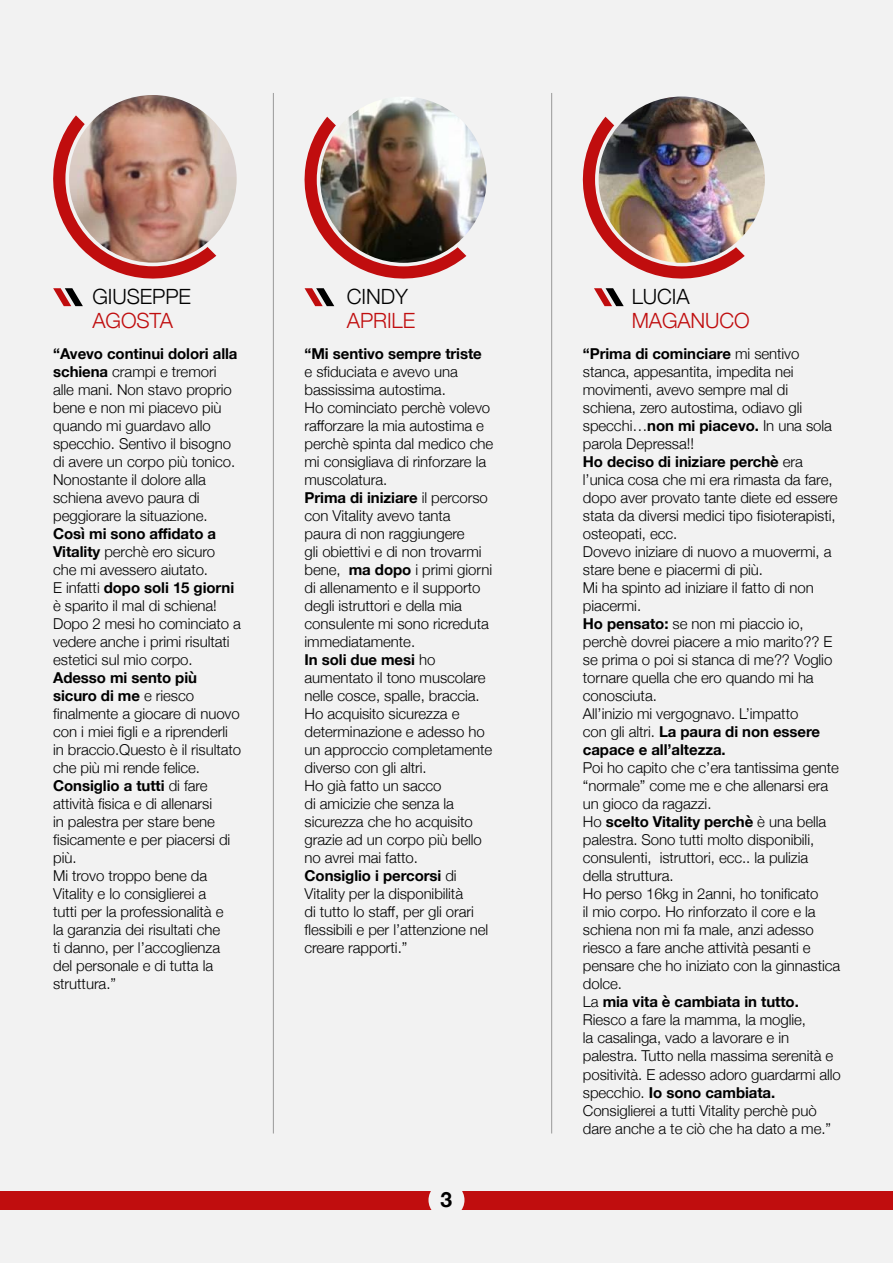
<style>
.page{position:relative;width:893px;height:1263px;background:#f2f2f2}
.page>*{position:absolute;margin:0;border:0;box-sizing:border-box;transform-origin:0 0}
.t1{font:300 21px "Helvetica Neue";letter-spacing:-.005em;color:#c00d0e}
.t2{font:300 21px "Helvetica Neue";letter-spacing:-.005em;color:#000}
.t3{font:700 21px "Helvetica Neue";color:#000}
.t4{font:300 15px/18px "Helvetica Neue";letter-spacing:-.005em;color:#000}
.t5{font:700 15px "Helvetica Neue";letter-spacing:-.005em;color:#000}
.s1{font-weight:700}
</style>
<div class="page">
<div style="left:0;top:1191px;width:893px;height:18px;background:#c00d0e"></div>
<div style="left:428px;top:1182px;width:36px;height:36px;background:#f2f2f2;border-radius:50%"></div>
<img style="left:67px;top:93px;width:171px;height:171px;border-radius:86px">
<svg style="left:53px;top:115px;width:163px;height:191px"></svg>
<img style="left:319px;top:95px;width:169px;height:170px;border-radius:85px">
<img style="left:304px;top:117px;width:162px;height:189px">
<svg style="left:582px;top:117px;width:163px;height:189px"></svg>
<img style="left:597px;top:95px;width:170px;height:170px;border-radius:85px">
<div style="left:595px;top:93px;width:173px;height:173px;border:4px solid #f2f2f2;border-radius:50%"></div>
<hr style="left:551px;top:93px;width:1px;height:1040px;background:#999">
<hr style="left:273px;top:93px;width:1px;height:1040px;background:#999">
<h1 class="t2" style="left:92px;top:280px;width:100px">GIUSEPPE</h1>
<h1 class="t1" style="left:92px;top:304px;width:82px">AGOSTA</h1>
<p class="t4" style="left:53px;top:344px;width:186px"><span class="s1">“Avevo continui dolori alla schiena</span> crampi e tremori alle mani. Non stavo proprio bene e non mi piacevo più quando mi guardavo allo specchio. Sentivo il bisogno di avere un corpo più tonico.<br>Nonostante il dolore alla schiena avevo paura di peggiorare la situazione.</p>
<p class="t4" style="left:53px;top:524px;width:189px"><span class="s1">Così mi sono affidato a<br>Vitality</span> perchè ero sicuro che mi avessero aiutato.<br>E infatti <span class="s1">dopo soli 15 giorni </span>è sparito il mal di schiena!<br>Dopo 2 mesi ho cominciato a vedere anche i primi risultati estetici sul mio corpo.</p>
<p class="t4" style="left:53px;top:668px;width:189px"><span class="s1">Adesso mi sento più sicuro di me</span> e riesco finalmente a giocare di nuovo con i miei figli e a riprenderli in braccio.Questo è il risultato che più mi rende felice.<br><span class="s1">Consiglio a tutti</span> di fare attività fisica e di allenarsi<br>in palestra per stare bene fisicamente e per piacersi di più.<br>Mi trovo troppo bene da<br>Vitality e lo consiglierei a<br>tutti per la professionalità e<br>la garanzia dei risultati che<br>ti danno, per l’accoglienza del personale e di tutta la struttura.”</p>
<h1 class="t2" style="left:347px;top:280px;width:63px">CINDY</h1>
<h1 class="t1" style="left:347px;top:304px;width:70px">APRILE</h1>
<p class="t5" style="left:305px;top:342px;width:179px">“Mi sentivo sempre triste</p>
<p class="t4" style="left:305px;top:362px;width:190px">e sfiduciata e avevo una bassissima autostima.<br>Ho cominciato perchè volevo rafforzare la mia autostima e perchè spinta dal medico che mi consigliava di rinforzare la muscolatura.<br><span class="s1">Prima di iniziare</span> il percorso con Vitality avevo tanta<br>paura di non raggiungere<br>gli obiettivi e di non trovarmi bene, <span class="s1">ma dopo</span> i primi giorni di allenamento e il supporto degli istruttori e della mia consulente mi sono ricreduta immediatamente.<br><span class="s1">In soli due mesi</span> ho aumentato il tono muscolare nelle cosce, spalle, braccia.<br>Ho acquisito sicurezza e determinazione e adesso ho un approccio completamente diverso con gli altri.<br>Ho già fatto un sacco<br>di amicizie che senza la sicurezza che ho acquisito grazie ad un corpo più bello no avrei mai fatto.<br><span class="s1">Consiglio i percorsi</span> di<br>Vitality per la disponibilità<br>di tutto lo staff, per gli orari flessibili e per l’attenzione nel creare rapporti.”</p>
<h1 class="t3" style="left:441px;top:1183px;width:13px">3</h1>
<h1 class="t2" style="left:632px;top:280px;width:59px">LUCIA</h1>
<h1 class="t1" style="left:632px;top:304px;width:120px">MAGANUCO</h1>
<p class="t4" style="left:583px;top:344px;width:256px"><span class="s1">“Prima di cominciare</span> mi sentivo stanca, appesantita, impedita nei movimenti, avevo sempre mal di schiena, zero autostima, odiavo gli specchi…<span class="s1">non mi piacevo.</span> In una sola parola Depressa!!<br><span class="s1">Ho deciso di iniziare perchè</span> era l’unica cosa che mi era rimasta da fare, dopo aver provato tante diete ed essere stata da diversi medici tipo fisioterapisti, osteopati, ecc.<br>Dovevo iniziare di nuovo a muovermi, a stare bene e piacermi di più.<br>Mi ha spinto ad iniziare il fatto di non piacermi.<br><span class="s1">Ho pensato:</span> se non mi piaccio io, perchè dovrei piacere a mio marito?? E se prima o poi si stanca di me?? Voglio tornare quella che ero quando mi ha conosciuta.<br>All’inizio mi vergognavo. L’impatto<br>con gli altri. <span class="s1">La paura di non essere capace e all’altezza.</span></p>
<p class="t4" style="left:583px;top:758px;width:259px">Poi ho capito che c’era tantissima gente “normale” come me e che allenarsi era un gioco da ragazzi.<br>Ho <span class="s1">scelto Vitality perchè</span> è una bella palestra. Sono tutti molto disponibili, consulenti, istruttori, ecc.. la pulizia della struttura.<br>Ho perso 16kg in 2anni, ho tonificato<br>il mio corpo. Ho rinforzato il core e la schiena non mi fa male, anzi adesso riesco a fare anche attività pesanti e pensare che ho iniziato con la ginnastica dolce.<br>La <span class="s1">mia vita è cambiata in tutto.<br></span>Riesco a fare la mamma, la moglie,<br>la casalinga, vado a lavorare e in palestra. Tutto nella massima serenità e positività. E adesso adoro guardarmi allo specchio. <span class="s1">Io sono cambiata.<br></span>Consiglierei a tutti Vitality perchè può dare anche a te ciò che ha dato a me.”</p>
</div>
